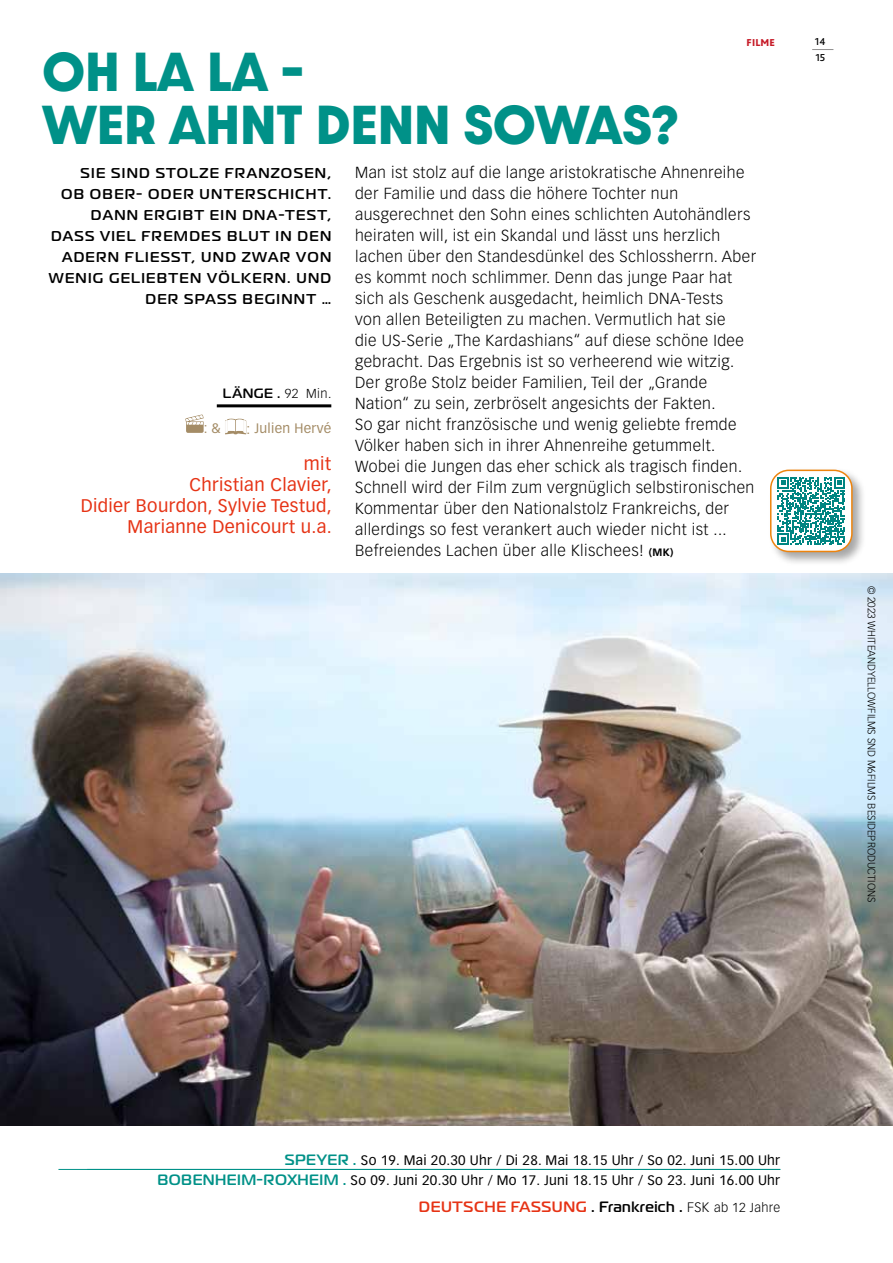
<style>
.page{position:relative;width:893px;height:1263px;background:#fff}
.page>*{position:absolute;margin:0;border:0;box-sizing:border-box;transform-origin:0 0}
.t1{font:700 46.5px/52.5px "Dazzle Unicase";letter-spacing:.01em;color:#009188}
.t2{font:18px/21px "Vectora LT Pro";letter-spacing:.02em;color:#e63315;text-align:right}
.t3{font:300 15.75px/21px "Vectora LT Pro";letter-spacing:.03em;color:#000}
.t4{font:500 15px "Magistral";letter-spacing:.035em;color:#e63315}
.t5{font:500 14.25px/21px "Magistral";letter-spacing:.09em;color:#000;text-align:right}
.t6{font:13.5px/19.5px "Vectora LT Pro";letter-spacing:.02em;color:#000;text-align:right}
.t7{font:13.5px "Vectora LT Pro";letter-spacing:.02em;color:#a48c66}
.t8{font:500 13.5px "Magistral";letter-spacing:.04em;color:#000}
.t9{font:300 10.5px "Vectora LT Pro";color:#000}
.t10{font:800 10.5px "Bliss Pro";letter-spacing:.015em;color:#c61a27}
.t11{font:500 10.5px/16.4px "Bliss Pro";color:#000}
.s1{font-weight:700;font-size:10.5px}
.s2{font-family:"Vectora LT Pro";font-weight:300;font-size:12.75px}
.s3{font-family:"Magistral";font-weight:500;font-size:15px;color:#009188}
.s4{color:#000}
.s5{font-family:"Vectora LT Pro";font-weight:300;font-size:13.5px;color:#000}
.s6{font-family:"Vectora LT Pro";font-weight:300;font-size:12.75px;color:#000}
</style>
<div class="page">
<hr style="left:217px;top:404px;width:114px;height:3px;background:#000">
<svg style="left:185px;top:415px;width:19px;height:18px"></svg>
<svg style="left:225px;top:418px;width:21px;height:16px"></svg>
<img style="left:0;top:573px;width:893px;height:553px">
<div style="left:768px;top:467px;width:99px;height:99px;background:#000;opacity:.35"></div>
<div style="left:771px;top:470px;width:81px;height:81px;background:#fff;border-radius:18px"></div>
<svg style="left:777px;top:477px;width:68px;height:68px"></svg>
<div style="left:770px;top:470px;width:83px;height:82px;border:2px solid #ee840d;border-radius:18px"></div>
<hr style="left:58px;top:1169px;width:722px;height:1px;background:#009188">
<svg style="left:812px;top:49px;width:21px;height:1px"></svg>
<p class="t10" style="left:747px;top:36px;width:30px">FILME</p>
<h1 class="t1" style="left:43px;top:46px;width:638px">OH LA LA –<br>WER AHNT DENN SOWAS?</h1>
<p class="t3" style="left:355px;top:162px;width:403px">Man ist stolz auf die lange aristokratische Ahnenreihe der Familie und dass die höhere Tochter nun ausgerechnet den Sohn eines schlichten Autohändlers heiraten will, ist ein Skandal und lässt uns herzlich lachen über den Standesdünkel des Schlossherrn. Aber es kommt noch schlimmer. Denn das junge Paar hat sich als Geschenk ausgedacht, heimlich DNA-Tests<br>von allen Beteiligten zu machen. Vermutlich hat sie<br>die US-Serie „The Kardashians“ auf diese schöne Idee gebracht. Das Ergebnis ist so verheerend wie witzig.<br>Der große Stolz beider Familien, Teil der „Grande Nation“ zu sein, zerbröselt angesichts der Fakten.<br>So gar nicht französische und wenig geliebte fremde Völker haben sich in ihrer Ahnenreihe getummelt.<br>Wobei die Jungen das eher schick als tragisch finden.<br>Schnell wird der Film zum vergnüglich selbstironischen Kommentar über den Nationalstolz Frankreichs, der allerdings so fest verankert auch wieder nicht ist ...<br>Befreiendes Lachen über alle Klischees! <span class="s1">(MK)</span></p>
<p class="t5" style="left:49px;top:163px;width:284px">SIE SIND STOLZE FRANZOSEN,<br>OB OBER- ODER UNTERSCHICHT.<br>DANN ERGIBT EIN DNA-TEST,<br>DASS VIEL FREMDES BLUT IN DEN<br>ADERN FLIESST, UND ZWAR VON<br>WENIG GELIEBTEN VÖLKERN. UND<br>DER SPASS BEGINNT …</p>
<p class="t8" style="left:223px;top:385px;width:110px">LÄNGE . <span class="s2">92 Min.</span></p>
<p class="t7" style="left:204px;top:420px;width:18px">: &amp;</p>
<p class="t7" style="left:246px;top:420px;width:86px">: Julien Hervé</p>
<p class="t2" style="left:81px;top:453px;width:253px">mit<br>Christian Clavier,<br>Didier Bourdon, Sylvie Testud,<br>Marianne Denicourt u.a.</p>
<p class="t11" style="left:815px;top:33px;width:12px">14<br>15</p>
<p class="t9" style="left:878px;top:586px;width:318px;rotate:90deg">© 2023 WHITEANDYELLOWFILMS SND M6FILMS BESIDEPRODUCTIONS</p>
<p class="t6" style="left:157px;top:1151px;width:624px"><span class="s3">SPEYER .</span> So 19. Mai 20.30 Uhr / Di 28. Mai 18.15 Uhr / So 02. Juni 15.00 Uhr<br><span class="s3">BOBENHEIM-ROXHEIM .</span> So 09. Juni 20.30 Uhr / Mo 17. Juni 18.15 Uhr / So 23. Juni 16.00 Uhr</p>
<p class="t4" style="left:419px;top:1197px;width:363px">DEUTSCHE FASSUNG <span class="s4">. Frankreich .</span> <span class="s5">FSK</span> <span class="s6">ab 12 Jahre</span></p>
</div>
